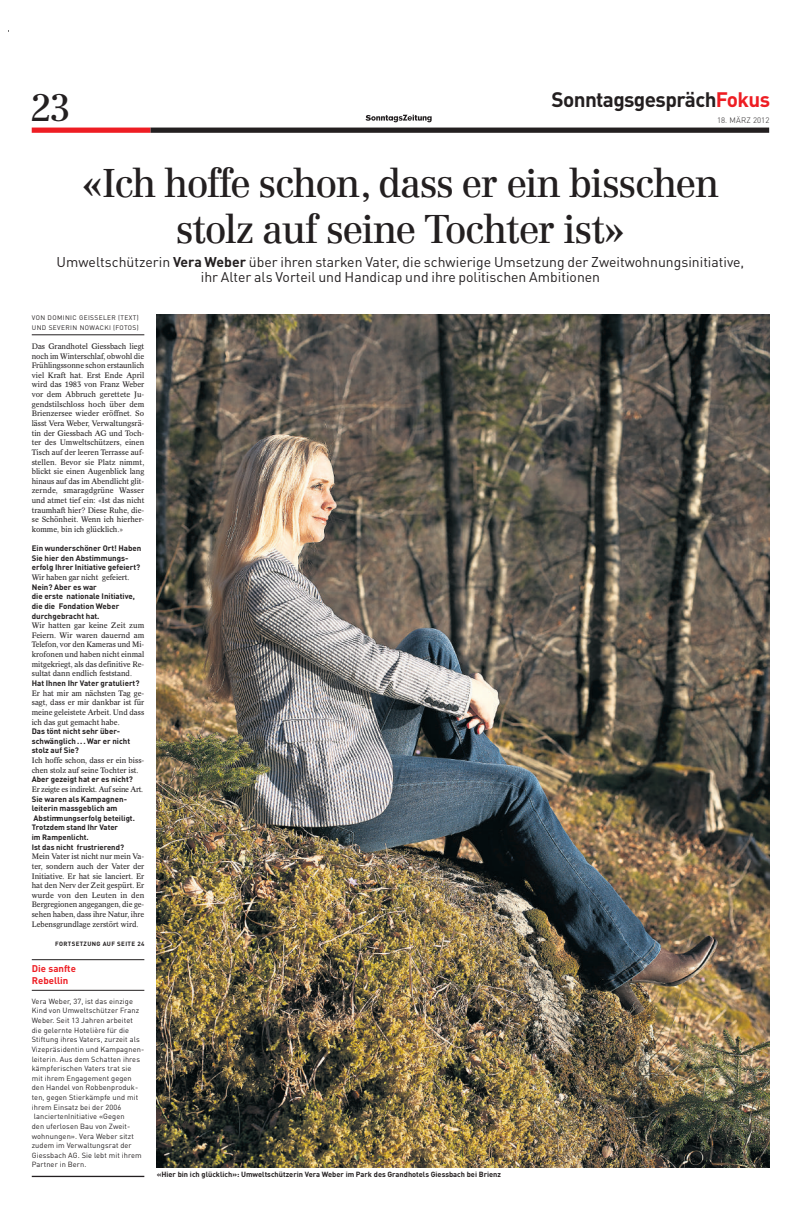
<style>
.page{position:relative;width:801px;height:1206px;background:#fff}
.page>*{position:absolute;margin:0;border:0;box-sizing:border-box;transform-origin:0 0}
.t1{font:39.38px/45.5px "Centennial SZ";letter-spacing:-.01em;color:#231f20;text-align:center}
.t2{font:37.62px "Centennial SZ";color:#231f20}
.t3{font:700 20.74px "DIN Pro";letter-spacing:-.03em;color:#231f20}
.t4{font:14px/15.8px "DIN Pro";color:#231f20;text-align:center}
.t5{font:700 9.62px/12.2px "DIN Pro";color:#ee1d23}
.t6{font:8.05px/9.6px "Chinchilla SB";color:#231f20;text-align:justify}
.t7{font:8.05px "Chinchilla SB";letter-spacing:-.03em;color:#231f20}
.t8{font:700 7.88px/9.6px "DIN Pro";color:#231f20}
.t9{font:300 7.88px "DIN Pro";letter-spacing:.01em;color:#231f20}
.t10{font:700 7.7px/9.6px "DIN Pro";color:#231f20}
.t11{font:7.44px/9.6px "DIN Pro";letter-spacing:.015em;color:#231f20}
.t12{font:700 7.44px "DIN Pro";color:#231f20}
.t13{font:6.56px/9.6px "DIN Pro";letter-spacing:.06em;color:#231f20}
.t14{font:700 6.12px "DIN Pro";color:#231f20}
.s1{color:#ee1d23}
.s2{font-weight:700}
.s3{font-size:7.88px}
</style>
<div class="page">
<svg style="left:365px;top:115px;width:66px;height:7px"></svg>
<div style="left:32px;top:127px;width:118px;height:6px;background:#ee1d23"></div>
<div style="left:150px;top:127px;width:618px;height:6px;background:#231f20"></div>
<hr style="left:32px;top:334px;width:112px;height:1px;background:#231f20">
<img style="left:157px;top:314px;width:611px;height:853px">
<hr style="left:32px;top:1175px;width:112px;height:2px;background:#231f20">
<hr style="left:32px;top:959px;width:112px;height:1px;background:#231f20">
<hr style="left:32px;top:990px;width:112px;height:1px;background:#231f20">
<h2 class="t2" style="left:30px;top:85px;width:42px">23</h2>
<h3 class="t3" style="left:551px;top:85px;width:220px">Sonntagsgespräch<span class="s1">Fokus</span></h3>
<p class="t9" style="left:716px;top:115px;width:54px">18. März 2012</p>
<h1 class="t1" style="left:82px;top:161px;width:637px">«Ich hoffe schon, dass er ein bisschen stolz auf seine Tochter ist»</h1>
<h3 class="t4" style="left:57px;top:253px;width:688px">U mweltschützerin <span class="s2">Vera Weber</span> über ihren starken Vater, die schwierige U msetzung der Zweitwohnungsinitiative, ihr Alter als Vorteil und Handicap und ihre politischen Ambitionen</h3>
<p class="t13" style="left:32px;top:312px;width:108px">von Dominic Geisseler (Text) und Severin N owacki (Fotos)</p>
<p class="t6" style="left:32px;top:341px;width:114px">Das Grandhotel Giessbach liegt noch im Winterschlaf, obwohl die Frühlingssonne schon erstaunlich viel Kraft hat. Erst Ende April wird das 1983 von Franz Weber vor dem Abbruch gerettete Ju&shy;gendstilschloss hoch über dem Brienzersee wieder eröffnet. So lässt Vera Weber, Verwaltungsrä&shy;tin der Giessbach AG und Toch&shy;ter des Umweltschützers, einen Tisch auf der leeren Terrasse auf&shy;stellen. Bevor sie Platz nimmt, blickt sie einen Augenblick lang hinaus auf das im Abendlicht glit&shy;zernde, smaragdgrüne Wasser und atmet tief ein: «Ist das nicht traumhaft hier? Diese Ruhe, die&shy;se Schönheit. Wenn ich hierher&shy;komme, bin ich glücklich.»</p>
<p class="t8" style="left:32px;top:543px;width:111px">Ein wunderschöner Ort! Haben<br>Sie hier den Abstimmungs&shy;erfolg Ihrer Initiative gefeiert?</p>
<p class="t6" style="left:32px;top:572px;width:99px">Wir haben gar nicht gefeiert.</p>
<p class="t8" style="left:32px;top:581px;width:105px">Nein? Aber es war<br>die erste nationale Initiative, die die Fondation Weber durchgebracht hat.</p>
<p class="t6" style="left:32px;top:620px;width:114px">Wir hatten gar keine Zeit zum Feiern. Wir waren dauernd am Telefon, vor den Kameras und Mi&shy;krofonen und haben nicht einmal mitgekriegt, als das definitive Re&shy;sultat dann endlich feststand.</p>
<p class="t8" style="left:32px;top:678px;width:109px">Hat Ihnen Ihr Vater gratuliert?</p>
<p class="t6" style="left:32px;top:688px;width:114px">Er hat mir am nächsten Tag ge&shy;sagt, dass er mir dankbar ist für meine geleistete Arbeit. Und dass ich das gut gemacht habe.</p>
<p class="t8" style="left:32px;top:726px;width:100px">Das tönt nicht sehr über&shy;schwänglich...War er nicht stolz auf Sie?</p>
<p class="t6" style="left:32px;top:755px;width:114px">Ich hoffe schon, dass er ein biss&shy;chen stolz auf seine Tochter ist.</p>
<p class="t8" style="left:32px;top:774px;width:103px">Aber gezeigt hat er es nicht?</p>
<p class="t7" style="left:32px;top:784px;width:113px">Er zeigte es indirekt. Auf seine Art.</p>
<p class="t8" style="left:32px;top:793px;width:97px">Sie waren als Kampagnen&shy;leiterin massgeblich am</p>
<p class="t10" style="left:32px;top:813px;width:104px"><span class="s3">Abstim</span>mungserfolg beteiligt.<br>Trotzdem stand Ihr Vater<br>im Rampenlicht.<br>Ist das nicht frustrierend?</p>
<p class="t6" style="left:32px;top:851px;width:114px">Mein Vater ist nicht nur mein Va&shy;ter, sondern auch der Vater der Initiative. Er hat sie lanciert. Er hat den Nerv der Zeit gespürt. Er wurde von den Leuten in den Bergregionen angegangen, die ge&shy;sehen haben, dass ihre Natur, ihre Lebensgrundlage zerstört wird.</p>
<p class="t14" style="left:55px;top:939px;width:5px">fortset</p>
<p class="t14" style="left:84px;top:939px;width:9px">zung</p>
<p class="t14" style="left:103px;top:939px;width:6px">auf</p>
<p class="t14" style="left:117px;top:939px;width:5px">seite</p>
<p class="t14" style="left:137px;top:939px;width:8px">24</p>
<p class="t5" style="left:32px;top:962px;width:46px">Die sanfte<br>Rebellin</p>
<p class="t11" style="left:32px;top:995px;width:114px">Vera Weber, 37, ist das einzige<br>Kind von U mweltschützer Franz<br>Weber. Seit 13 Jahren arbeitet die gelernte Hotelière für die<br>Stiftung ihres Vaters, zurzeit als<br>Vizepräsidentin und Kampagnen&shy;leiterin. Aus dem Schatten ihres kämpferischen Vaters trat sie mit ihrem Engagement gegen den Handel von Robbenproduk&shy;ten, gegen Stierkämpfe und mit ihrem Einsatz bei der 2006 lancierten I nitiative «Gegen<br>den uferlosen Bau von Zweit&shy;wohnungen». Vera Weber sitzt zudem im Verwaltungsrat der<br>Giessbach AG. Sie lebt mit ihrem<br>Partner in Bern.</p>
<p class="t12" style="left:157px;top:1169px;width:345px">«Hier bin ich glücklich»: Umweltschützerin Vera Weber im Park des Grandhotels Giessbach bei Brienz</p>
</div>
